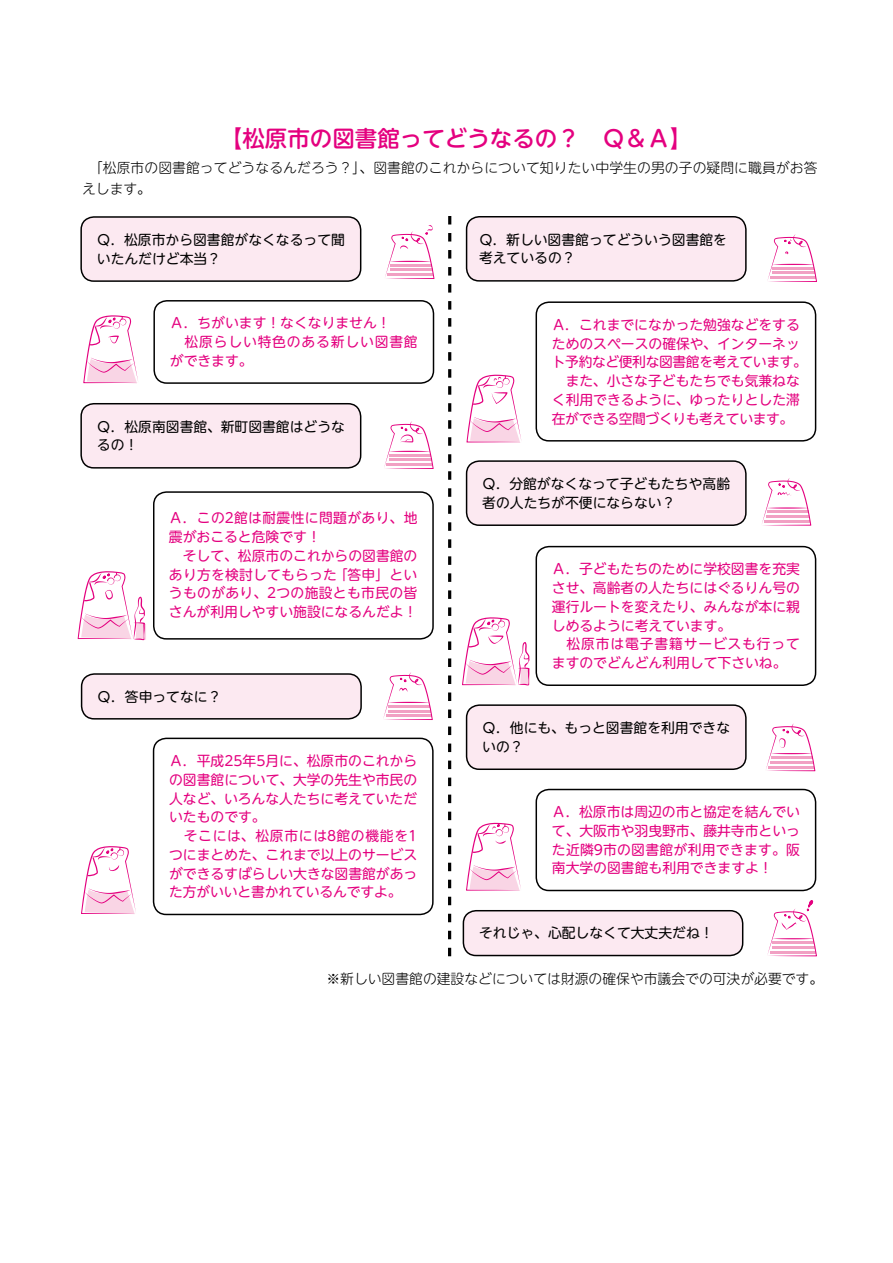
<style>
.page{position:relative;width:893px;height:1263px;background:#fff}
.page>*{position:absolute;margin:0;border:0;box-sizing:border-box;transform-origin:0 0}
.t1{font:500 22.5px "UD Shin M Go Pro";color:#e4007f}
.t2{font:13.8px/18.8px "UD Shin M Go Pro";color:#e4007f}
.t3{font:13.8px/18.8px "UD Shin M Go Pro";color:#000}
.t4{font:300 13.8px/20.2px "UD Shin M Go Pro";letter-spacing:.005em;color:#000}
.t5{font:13.8px/18.8px "UD Shin M Go Pro";letter-spacing:.06em;color:#e4007f}
.t6{font:13.8px "UD Shin M Go Pro";letter-spacing:.025em;color:#e4007f}
</style>
<div class="page">
<div style="left:467px;top:461px;width:279px;height:64px;background:#fce9f1;border-radius:13px"></div>
<div style="left:466px;top:460px;width:281px;height:66px;border:1px solid #000;border-radius:13px"></div>
<div style="left:463px;top:911px;width:280px;height:44px;background:#fce9f1;border-radius:13px"></div>
<div style="left:463px;top:910px;width:280px;height:46px;border:1px solid #000;border-radius:13px"></div>
<div style="left:81px;top:404px;width:280px;height:64px;background:#fce9f1;border-radius:13px"></div>
<div style="left:80px;top:403px;width:281px;height:66px;border:1px solid #000;border-radius:13px"></div>
<div style="left:81px;top:217px;width:280px;height:64px;background:#fce9f1;border-radius:13px"></div>
<div style="left:80px;top:216px;width:281px;height:66px;border:1px solid #000;border-radius:13px"></div>
<div style="left:82px;top:674px;width:279px;height:45px;background:#fce9f1;border-radius:13px"></div>
<div style="left:81px;top:673px;width:281px;height:46px;border:1px solid #000;border-radius:13px"></div>
<div style="left:467px;top:217px;width:279px;height:64px;background:#fce9f1;border-radius:13px"></div>
<div style="left:466px;top:216px;width:281px;height:66px;border:1px solid #000;border-radius:13px"></div>
<div style="left:467px;top:705px;width:279px;height:64px;background:#fce9f1;border-radius:13px"></div>
<div style="left:466px;top:704px;width:281px;height:66px;border:1px solid #000;border-radius:13px"></div>
<div style="left:153px;top:300px;width:281px;height:84px;border:1px solid #000;border-radius:13px"></div>
<div style="left:153px;top:491px;width:281px;height:149px;border:1px solid #000;border-radius:13px"></div>
<div style="left:153px;top:738px;width:281px;height:177px;border:1px solid #000;border-radius:13px"></div>
<div style="left:536px;top:301px;width:280px;height:141px;border:1px solid #000;border-radius:13px"></div>
<div style="left:536px;top:546px;width:280px;height:140px;border:1px solid #000;border-radius:13px"></div>
<div style="left:536px;top:789px;width:280px;height:102px;border:1px solid #000;border-radius:13px"></div>
<svg style="left:448px;top:216px;width:3px;height:740px"></svg>
<svg style="left:462px;top:617px;width:67px;height:68px"></svg>
<svg style="left:385px;top:225px;width:49px;height:54px"></svg>
<svg style="left:466px;top:823px;width:55px;height:68px"></svg>
<svg style="left:466px;top:375px;width:56px;height:68px"></svg>
<svg style="left:83px;top:315px;width:55px;height:68px"></svg>
<svg style="left:78px;top:571px;width:68px;height:69px"></svg>
<svg style="left:81px;top:846px;width:55px;height:68px"></svg>
<svg style="left:384px;top:421px;width:50px;height:48px"></svg>
<svg style="left:766px;top:723px;width:49px;height:48px"></svg>
<svg style="left:767px;top:234px;width:50px;height:48px"></svg>
<svg style="left:383px;top:672px;width:50px;height:48px"></svg>
<svg style="left:762px;top:478px;width:49px;height:48px"></svg>
<svg style="left:767px;top:900px;width:50px;height:56px"></svg>
<h1 class="t1" style="left:220px;top:121px;width:474px">【松原市の図書館ってどうなるの？　Ｑ＆Ａ【</h1>
<p class="t4" style="left:82px;top:157px;width:737px">　「松原市の図書館ってどうなるんだろう？」、図書館のこれからについて知りたい中学生の男の子の疑問に職員がお答えします。</p>
<p class="t3" style="left:97px;top:230px;width:250px">Ｑ．松原市から図書館がなくなるって聞いたんだけど本当?</p>
<p class="t5" style="left:170px;top:313px;width:249px">Ａ．ちがいます！なくなりません!<br>　松原らしい特色のある新しい図書館ができます。</p>
<p class="t3" style="left:97px;top:416px;width:250px">Ｑ．松原南図書館、新町図書館はどうなるの!</p>
<p class="t6" style="left:169px;top:507px;width:250px">Ａ．この2館は耐震性に問題があり、地</p>
<p class="t2" style="left:169px;top:527px;width:153px">震がおこると危険です!</p>
<p class="t2" style="left:169px;top:546px;width:250px">　そして、松原市のこれからの図書館の</p>
<p class="t2" style="left:390px;top:564px;width:29px">とい</p>
<p class="t2" style="left:334px;top:564px;width:50px">「答申｣</p>
<p class="t2" style="left:169px;top:564px;width:250px">あり方を検討してもらった<br>うものがあり、2つの施設とも市民の皆さんが利用しやすい施設になるんだよ!</p>
<p class="t3" style="left:97px;top:686px;width:126px">Ｑ．答申ってなに?</p>
<p class="t2" style="left:169px;top:751px;width:250px">Ａ．平成25年5月に、松原市のこれからの図書館について、大学の先生や市民の人など、いろんな人たちに考えていただいたものです。<br>　そこには、松原市には8館の機能を1つにまとめた、これまで以上のサービスができるすばらしい大きな図書館があった方がいいと書かれているんですよ。</p>
<p class="t3" style="left:479px;top:229px;width:250px">Ｑ．新しい図書館ってどういう図書館を考えているの?</p>
<p class="t2" style="left:552px;top:315px;width:256px">Ａ．これまでになかった勉強などをするためのスペースの確保や、インターネット予約など便利な図書館を考えています。　また、小さな子どもたちでも気兼ねなく利用できるように、ゆったりとした滞在ができる空間づくりも考えています。</p>
<p class="t3" style="left:482px;top:474px;width:249px">Ｑ．分館がなくなって子どもたちや高齢者の人たちが不便にならない?</p>
<p class="t2" style="left:552px;top:559px;width:250px">Ａ．子どもたちのために学校図書を充実させ、高齢者の人たちにはぐるりん号の運行ルートを変えたり、みんなが本に親しめるように考えています。<br>　松原市は電子書籍サービスも行ってますのでどんどん利用して下さいね。</p>
<p class="t3" style="left:482px;top:718px;width:249px">Ｑ．他にも、もっと図書館を利用できないの?</p>
<p class="t2" style="left:552px;top:802px;width:250px;text-align:justify">Ａ．松原市は周辺の市と協定を結んでいて、大阪市や羽曳野市、藤井寺市といった近隣9市の図書館が利用できます。阪南大学の図書館も利用できますよ!</p>
<p class="t3" style="left:479px;top:923px;width:236px">それじゃ、心配しなくて大丈夫だね!</p>
<p class="t4" style="left:326px;top:967px;width:498px">※新しい図書館の建設などについては財源の確保や市議会での可決が必要です。</p>
</div>
